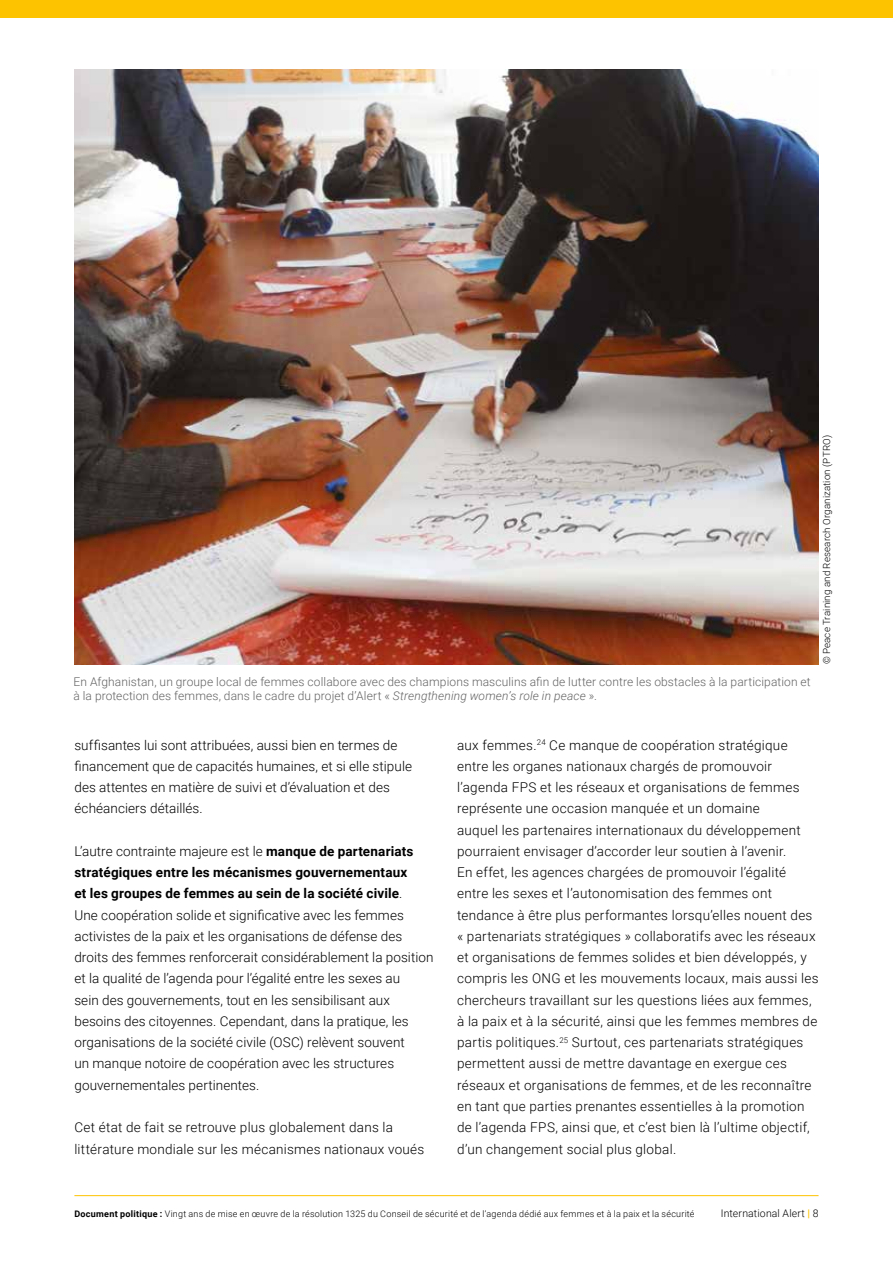
<style>
.page{position:relative;width:893px;height:1263px;background:#fff}
.page>*{position:absolute;margin:0;border:0;box-sizing:border-box;transform-origin:0 0}
.t1{font:300 13.5px/21.3px "Roboto";letter-spacing:.015em;color:#000}
.t2{font:300 12px/14.4px "Roboto";letter-spacing:.01em;color:#646363}
.t3{font:300 10.5px "Roboto";letter-spacing:.015em;color:#000}
.t4{font:300 9.75px "Roboto";letter-spacing:.015em;color:#000}
.t5{font:300 9px "Roboto";letter-spacing:.025em;color:#000}
.s1{font-style:italic}
.s2{font-weight:700}
.s3{font-weight:700;color:#fdc300}
</style>
<div class="page">
<img style="left:74px;top:69px;width:745px;height:595px">
<div style="left:0;top:0;width:893px;height:18px;background:#fdc300"></div>
<hr style="left:74px;top:1195px;width:745px;height:1px;background:#fdc300">
<p class="t2" style="left:74px;top:674px;width:739px">En Afghanistan, un groupe local de femmes collabore avec des champions masculins afin de lutter contre les obstacles à la participation et à la protection des femmes, dans le cadre du projet d’Alert « <span class="s1">Strengthening women’s role in peace</span> ».</p>
<p class="t4" style="left:820px;top:664px;width:231px;rotate:-90deg">© Peace Training and Research Organization (PTRO)</p>
<p class="t1" style="left:74px;top:733px;width:339px">suffisantes lui sont attribuées, aussi bien en termes de financement que de capacités humaines, et si elle stipule des attentes en matière de suivi et d’évaluation et des échéanciers détaillés.</p>
<p class="t1" style="left:74px;top:840px;width:361px">L’autre contrainte majeure est le <span class="s2">manque de partenariats stratégiques entre les mécanismes gouvernementaux<br>et les groupes de femmes au sein de la société civile</span>.<br>Une coopération solide et significative avec les femmes activistes de la paix et les organisations de défense des droits des femmes renforcerait considérablement la position et la qualité de l’agenda pour l’égalité entre les sexes au<br>sein des gouvernements, tout en les sensibilisant aux besoins des citoyennes. Cependant, dans la pratique, les organisations de la société civile (OSC) relèvent souvent<br>un manque notoire de coopération avec les structures gouvernementales pertinentes.</p>
<p class="t1" style="left:74px;top:1116px;width:351px">Cet état de fait se retrouve plus globalement dans la littérature mondiale sur les mécanismes nationaux voués</p>
<p class="t1" style="left:457px;top:733px;width:363px">aux femmes.<sup>24</sup> Ce manque de coopération stratégique entre les organes nationaux chargés de promouvoir l’agenda FPS et les réseaux et organisations de femmes représente une occasion manquée et un domaine<br>auquel les partenaires internationaux du développement pourraient envisager d’accorder leur soutien à l’avenir.<br>En effet, les agences chargées de promouvoir l’égalité entre les sexes et l’autonomisation des femmes ont tendance à être plus performantes lorsqu’elles nouent des « partenariats stratégiques » collaboratifs avec les réseaux et organisations de femmes solides et bien développés, y compris les ONG et les mouvements locaux, mais aussi les chercheurs travaillant sur les questions liées aux femmes, à la paix et à la sécurité, ainsi que les femmes membres de partis politiques.<sup>25</sup> Surtout, ces partenariats stratégiques permettent aussi de mettre davantage en exergue ces réseaux et organisations de femmes, et de les reconnaître en tant que parties prenantes essentielles à la promotion de l’agenda FPS, ainsi que, et c’est bien là l’ultime objectif, d’un changement social plus global.</p>
<p class="t5" style="left:74px;top:1208px;width:622px"><span class="s2">Document politique :</span> Vingt ans de mise en œuvre de la résolution 1325 du Conseil de sécurité et de l’agenda dédié aux femmes et à la paix et la sécurité</p>
<p class="t3" style="left:721px;top:1206px;width:99px">International Alert <span class="s3">|</span> 8</p>
</div>
